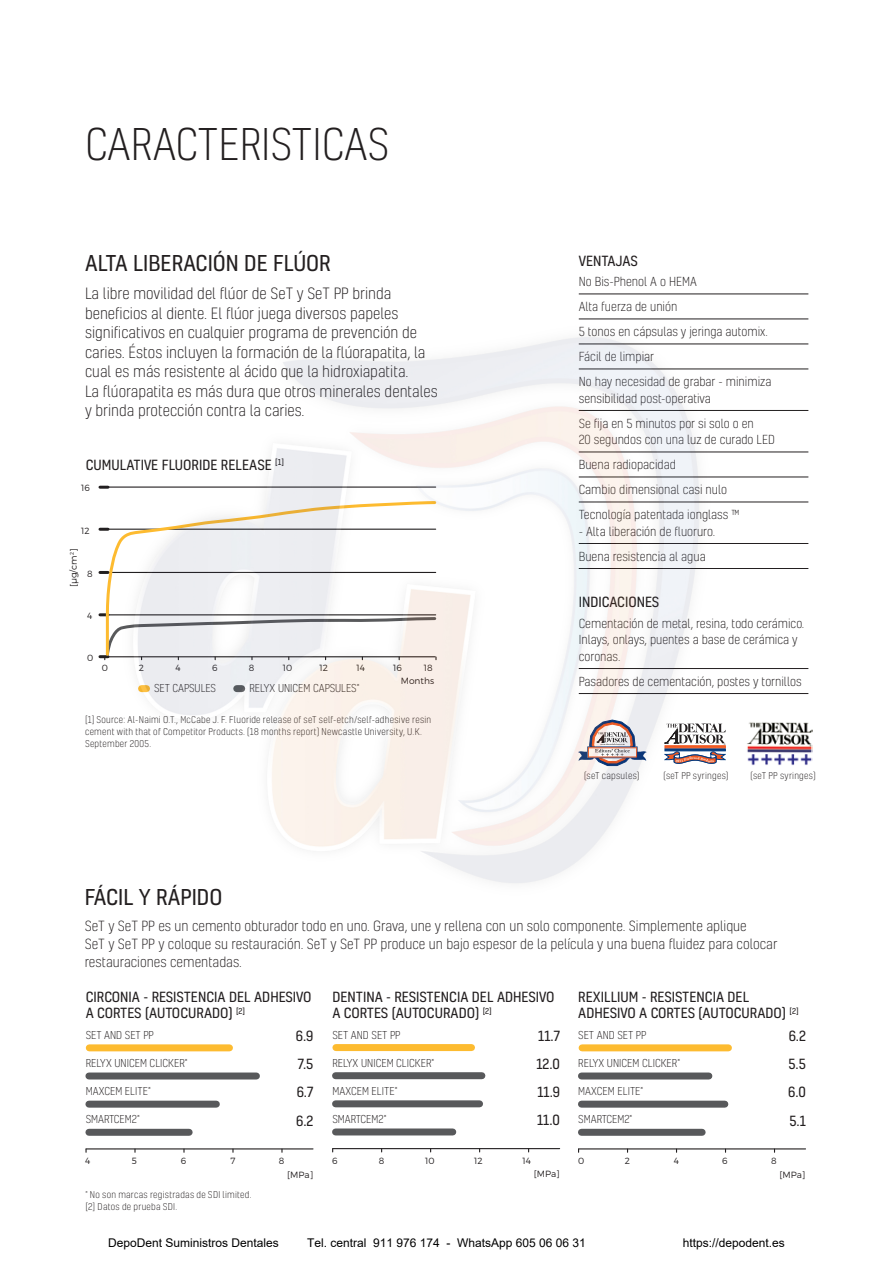
<style>
.page{position:relative;width:893px;height:1263px;background:#fff}
.page>*{position:absolute;margin:0;border:0;box-sizing:border-box;transform-origin:0 0}
.t1{font:300 42px "Kelson";color:#231f20}
.t2{font:21px "Kelson";color:#231f20}
.t3{font:300 15px/19.5px "Kelson";color:#231f20}
.t4{font:13.5px/28.2px "Kelson";color:#231f20}
.t5{font:300 13.5px/18px "Kelson";color:#231f20}
.t6{font:300 12px/25px "Kelson";color:#231f20}
.t7{font:12px "Arial";color:#000}
.t8{font:300 10.5px "Kelson";color:#231f20}
.t9{font:300 9px/12px "Kelson";letter-spacing:.03em;color:#231f20}
.t10{font:300 9px/13.4px "Montserrat";color:#231f20;text-align:right}
.t11{font:700 3.6px "Adobe Garamond Pro";color:#fff}
</style>
<div class="page">
<img style="left:85px;top:293px;width:728px;height:860px">
<svg style="left:665px;top:752px;width:60px;height:11px"></svg>
<h1 class="t1" style="left:85px;top:117px;width:306px">CARACTERISTICAS</h1>
<h2 class="t2" style="left:85px;top:250px;width:247px">ALTA LIBERACIÓN DE FLÚOR</h2>
<p class="t3" style="left:85px;top:284px;width:354px">La libre movilidad del flúor de SeT y SeT PP brinda beneficios al diente. El flúor juega diversos papeles significativos en cualquier programa de prevención de caries. Éstos incluyen la formación de la flúorapatita, la cual es más resistente al ácido que la hidroxiapatita.<br>La flúorapatita es más dura que otros minerales dentales y brinda protección contra la caries.</p>
<p class="t4" style="left:86px;top:450px;width:200px">CUMULATIVE FLUORIDE RELEASE <sup>[1]</sup></p>
<p class="t10" style="left:81px;top:481px;width:10px">16</p>
<p class="t10" style="left:81px;top:523px;width:10px">12</p>
<p class="t10" style="left:67px;top:587px;width:40px;rotate:-90deg">[µg/cm<sup>2</sup>]</p>
<p class="t10" style="left:87px;top:567px;width:7px">8</p>
<p class="t10" style="left:87px;top:609px;width:7px">4</p>
<p class="t10" style="left:87px;top:650px;width:8px">0</p>
<p class="t10" style="left:102px;top:661px;width:8px">0</p>
<p class="t10" style="left:139px;top:661px;width:7px">2</p>
<p class="t10" style="left:175px;top:661px;width:7px">4</p>
<p class="t10" style="left:283px;top:661px;width:11px">10</p>
<p class="t10" style="left:212px;top:661px;width:7px">6</p>
<p class="t10" style="left:320px;top:661px;width:10px">12</p>
<p class="t10" style="left:356px;top:661px;width:10px">14</p>
<p class="t10" style="left:393px;top:661px;width:10px">16</p>
<p class="t10" style="left:401px;top:661px;width:35px">18<br>Months</p>
<p class="t10" style="left:249px;top:661px;width:7px">8</p>
<p class="t8" style="left:154px;top:681px;width:63px">SET CAPSULES</p>
<p class="t8" style="left:249px;top:681px;width:111px">RELYX UNICEM CAPSULES*</p>
<p class="t9" style="left:85px;top:713px;width:348px">[1] Source: Al-Naimi O.T., McCabe J. F. Fluoride release of seT self-etch/self-adhesive resin cement with that of Competitor Products. (18 months report) Newcastle University, U.K.<br>September 2005.</p>
<p class="t4" style="left:579px;top:246px;width:61px">VENTAJAS</p>
<p class="t6" style="left:579px;top:269px;width:194px">No Bis-Phenol A o HEMA<br>Alta fuerza de unión<br>5 tonos en cápsulas y jeringa automix.<br>Fácil de limpiar<br>No hay necesidad de grabar - minimiza</p>
<p class="t6" style="left:579px;top:386px;width:177px">sensibilidad post-operativa<br>Se fija en 5 minutos por si solo o en</p>
<p class="t6" style="left:579px;top:427px;width:198px">20 segundos con una luz de curado LED<br>Buena radiopacidad<br>Cambio dimensional casi nulo<br>Tecnología patentada ionglass ™</p>
<p class="t6" style="left:579px;top:519px;width:138px">- Alta liberación de fluoruro.<br>Buena resistencia al agua</p>
<p class="t4" style="left:579px;top:588px;width:82px">INDICACIONES</p>
<p class="t6" style="left:579px;top:615px;width:227px;line-height:16.5px">Cementación de metal, resina, todo cerámico.<br>Inlays, onlays, puentes a base de cerámica y coronas.</p>
<p class="t6" style="left:579px;top:669px;width:224px">Pasadores de cementación, postes y tornillos</p>
<p class="t9" style="left:584px;top:770px;width:57px">(seT capsules)</p>
<p class="t11" style="left:710px;top:759px;width:3px">c</p>
<p class="t9" style="left:663px;top:770px;width:67px">(seT PP syringes)</p>
<p class="t9" style="left:751px;top:770px;width:67px">(seT PP syringes)</p>
<h2 class="t2" style="left:85px;top:883px;width:139px">FÁCIL Y RÁPIDO</h2>
<p class="t5" style="left:85px;top:917px;width:694px">SeT y SeT PP es un cemento obturador todo en uno. Grava, une y rellena con un solo componente. Simplemente aplique<br>SeT y SeT PP y coloque su restauración. SeT y SeT PP produce un bajo espesor de la película y una buena fluidez para colocar restauraciones cementadas.</p>
<p class="t4" style="left:86px;top:988px;width:227px;line-height:16.5px">CIRCONIA - RESISTENCIA DEL ADHESIVO<br>A CORTES (AUTOCURADO) <sup>[2]</sup></p>
<p class="t8" style="left:86px;top:1056px;width:103px">RELYX UNICEM CLICKER*</p>
<p class="t4" style="left:296px;top:1022px;width:19px">6.9<br>7.5</p>
<p class="t8" style="left:86px;top:1028px;width:70px">SET AND SET PP</p>
<p class="t4" style="left:332px;top:988px;width:224px;line-height:16.5px">DENTINA - RESISTENCIA DEL ADHESIVO<br>A CORTES (AUTOCURADO) <sup>[2]</sup></p>
<p class="t8" style="left:332px;top:1056px;width:103px">RELYX UNICEM CLICKER*</p>
<p class="t8" style="left:332px;top:1028px;width:70px">SET AND SET PP</p>
<p class="t4" style="left:536px;top:1021px;width:25px">11.7<br>12.0</p>
<p class="t4" style="left:578px;top:988px;width:222px;line-height:16.5px">REXILLIUM - RESISTENCIA DEL<br>ADHESIVO A CORTES (AUTOCURADO) <sup>[2]</sup></p>
<p class="t8" style="left:578px;top:1056px;width:103px">RELYX UNICEM CLICKER*</p>
<p class="t4" style="left:788px;top:1022px;width:19px">6.2<br>5.5</p>
<p class="t8" style="left:578px;top:1028px;width:70px">SET AND SET PP</p>
<p class="t8" style="left:86px;top:1084px;width:66px">MAXCEM ELITE*</p>
<p class="t8" style="left:86px;top:1113px;width:55px">SMARTCEM2*</p>
<p class="t4" style="left:296px;top:1078px;width:19px">6.7<br>6.2</p>
<p class="t8" style="left:332px;top:1084px;width:66px">MAXCEM ELITE*</p>
<p class="t8" style="left:332px;top:1112px;width:55px">SMARTCEM2*</p>
<p class="t4" style="left:537px;top:1078px;width:24px">11.9<br>11.0</p>
<p class="t8" style="left:578px;top:1084px;width:66px">MAXCEM ELITE*</p>
<p class="t8" style="left:578px;top:1113px;width:55px">SMARTCEM2*</p>
<p class="t4" style="left:788px;top:1078px;width:19px">6.0<br>5.1</p>
<p class="t10" style="left:85px;top:1154px;width:7px">4</p>
<p class="t10" style="left:132px;top:1154px;width:7px">5</p>
<p class="t10" style="left:181px;top:1154px;width:7px">6</p>
<p class="t10" style="left:231px;top:1154px;width:6px">7</p>
<p class="t10" style="left:279px;top:1154px;width:7px">8</p>
<p class="t10" style="left:332px;top:1154px;width:7px">6</p>
<p class="t10" style="left:379px;top:1154px;width:7px">8</p>
<p class="t10" style="left:425px;top:1154px;width:11px">10</p>
<p class="t10" style="left:474px;top:1154px;width:10px">12</p>
<p class="t10" style="left:523px;top:1154px;width:10px">14</p>
<p class="t10" style="left:578px;top:1154px;width:8px">0</p>
<p class="t10" style="left:625px;top:1154px;width:7px">2</p>
<p class="t10" style="left:674px;top:1154px;width:7px">4</p>
<p class="t10" style="left:722px;top:1154px;width:7px">6</p>
<p class="t10" style="left:771px;top:1154px;width:7px">8</p>
<p class="t10" style="left:287px;top:1168px;width:28px">[MPa]</p>
<p class="t10" style="left:534px;top:1167px;width:28px">[MPa]</p>
<p class="t10" style="left:779px;top:1168px;width:28px">[MPa]</p>
<p class="t9" style="left:85px;top:1188px;width:168px">* No son marcas registradas de SDI limited. [2] Datos de prueba SDI.</p>
<p class="t7" style="left:108px;top:1234px;width:172px">DepoDent Suministros Dentales</p>
<p class="t7" style="left:307px;top:1234px;width:280px">Tel. central 911 976 174 - WhatsApp 605 06 06 31</p>
<p class="t7" style="left:683px;top:1234px;width:104px">https://depodent.es</p>
</div>
